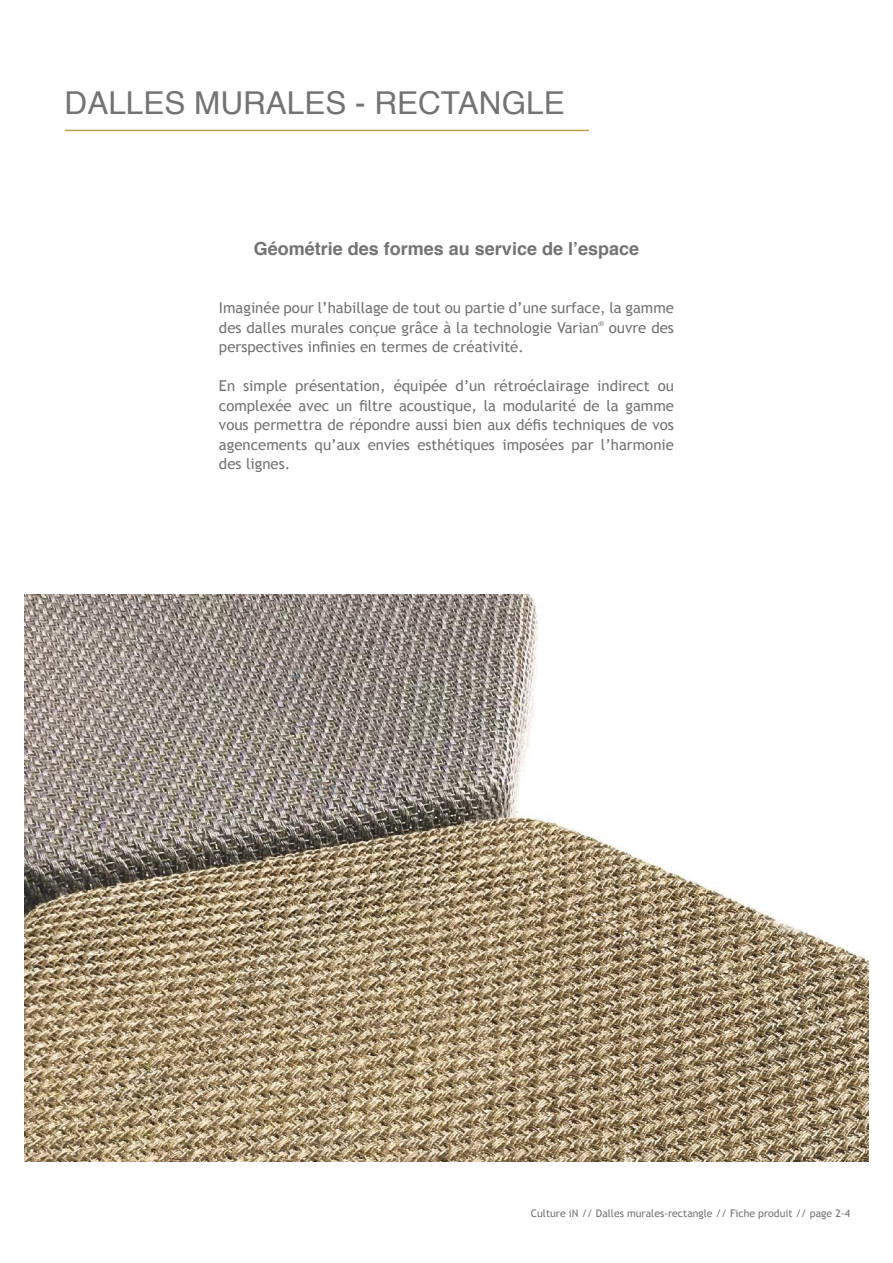
<style>
.page{position:relative;width:893px;height:1263px;background:#fff}
.page>*{position:absolute;margin:0;border:0;box-sizing:border-box;transform-origin:0 0}
.t1{font:31.5px "Helvetica";color:#737373}
.t2{font:700 18px "Helvetica";color:#737373}
.t3{font:15px/19.5px "Trebuchet MS";color:#737373;text-align:justify}
.t4{font:10.5px "Trebuchet MS";color:#737373}
</style>
<div class="page">
<hr style="left:65px;top:130px;width:524px;height:1px;background:#b9a054">
<img style="left:24px;top:594px;width:845px;height:567px">
<svg style="left:599px;top:321px;width:4px;height:4px"></svg>
<h1 class="t1" style="left:65px;top:79px;width:502px">DALLES MURALES - RECTANGLE</h1>
<p class="t2" style="left:254px;top:234px;width:387px">Géométrie des formes au service de l’espace</p>
<p class="t3" style="left:219px;top:298px;width:456px">Imaginée pour l’habillage de tout ou partie d’une surface, la gamme des dalles murales conçue grâce à la technologie Varian ouvre des perspectives infinies en termes de créativité.</p>
<p class="t3" style="left:219px;top:376px;width:456px">En simple présentation, équipée d’un rétroéclairage indirect ou complexée avec un filtre acoustique, la modularité de la gamme vous permettra de répondre aussi bien aux défis techniques de vos agencements qu’aux envies esthétiques imposées par l’harmonie des lignes.</p>
<p class="t4" style="left:531px;top:1207px;width:321px">Culture iN // Dalles murales-rectangle // Fiche produit // page 2-4</p>
</div>
